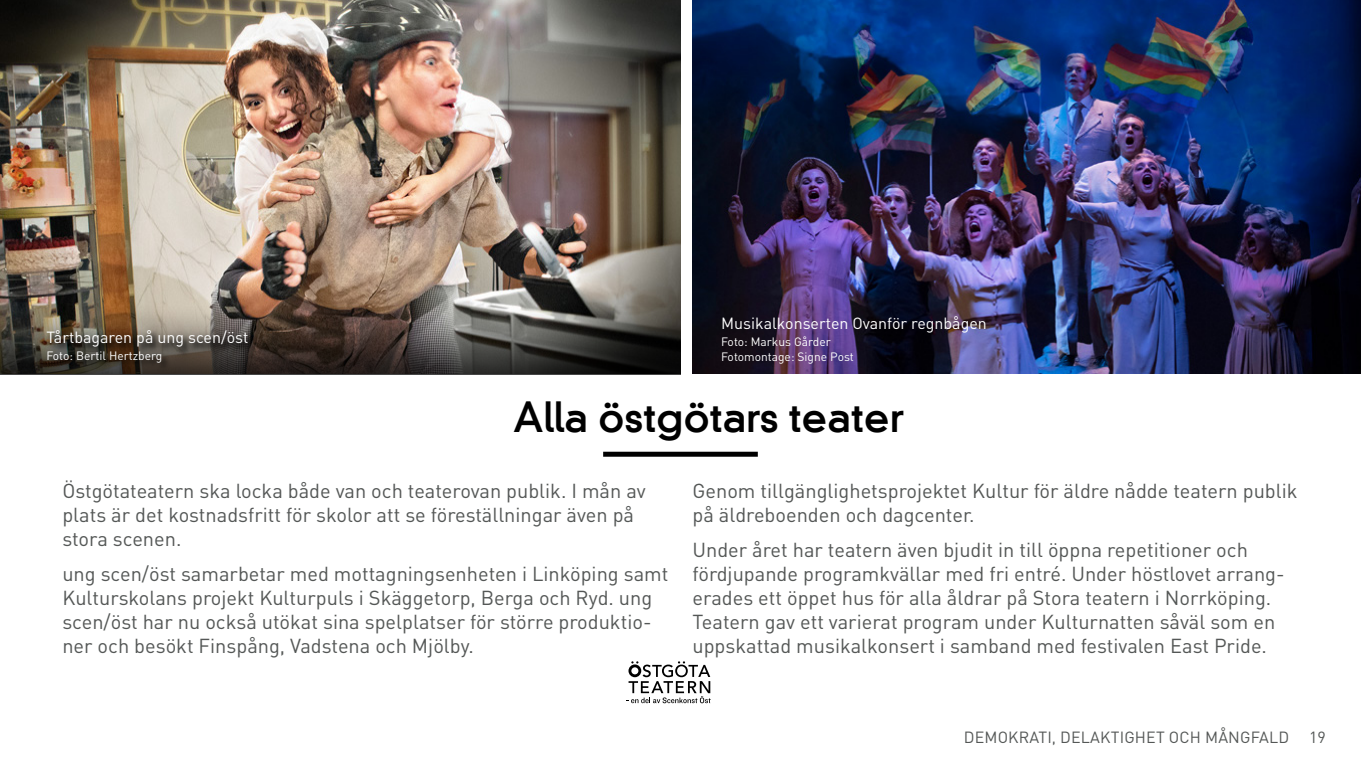
<style>
.page{position:relative;width:1361px;height:766px;background:#fff}
.page>*{position:absolute;margin:0;border:0;box-sizing:border-box;transform-origin:0 0}
.t1{font:700 40px "DIN Neuzeit Grotesk Pro";color:#000}
.t2{font:20px/24px "DIN Pro";color:#545756}
.t3{font:16px "DIN Pro";color:#fff}
.t4{font:16px "DIN Pro";letter-spacing:.01em;color:#545756}
.t5{font:12px/15.4px "DIN Pro";color:#fff}
</style>
<div class="page">
<img style="left:1px;top:0;width:679px;height:254px">
<img style="left:0;top:254px;width:680px;height:120px">
<img style="left:692px;top:0;width:669px;height:374px">
<svg style="left:46px;top:362px;width:211px;height:9px;background:#332c25"></svg>
<svg style="left:41px;top:324px;width:220px;height:38px;background:#554b41"></svg>
<div style="left:603px;top:451px;width:155px;height:5px;background:#000"></div>
<svg style="left:626px;top:661px;width:85px;height:42px"></svg>
<img style="left:0;top:0;width:1px;height:373px">
<p class="t3" style="left:46px;top:326px;width:203px">Tårtbagaren på ung scen/öst</p>
<p class="t5" style="left:46px;top:347px;width:117px">Foto: Bertil Hertzberg</p>
<p class="t3" style="left:721px;top:312px;width:267px">Musikalkonserten Ovanför regnbågen</p>
<p class="t5" style="left:721px;top:333px;width:134px">Foto: Markus Gårder<br>Fotomontage: Signe Post</p>
<h1 class="t1" style="left:514px;top:392px;width:392px">Alla östgötars teater</h1>
<p class="t2" style="left:62px;top:477px;width:585px">Östgötateatern ska locka både van och teaterovan publik. I mån av plats är det kostnadsfritt för skolor att se föreställningar även på stora scenen.</p>
<p class="t2" style="left:62px;top:560px;width:607px">ung scen/öst samarbetar med mottagningsenheten i Linköping samt Kulturskolans projekt Kulturpuls i Skäggetorp, Berga och Ryd. ung scen/öst har nu också utökat sina spelplatser för större produktio&shy;ner och besökt Finspång, Vadstena och Mjölby.</p>
<p class="t2" style="left:692px;top:477px;width:606px">Genom tillgänglighetsprojektet Kultur för äldre nådde teatern publik på äldreboenden och dagcenter.</p>
<p class="t2" style="left:692px;top:536px;width:593px">Under året har teatern även bjudit in till öppna repetitioner och fördjupande programkvällar med fri entré. Under höstlovet arrang&shy;erades ett öppet hus för alla åldrar på Stora teatern i Norrköping.<br>Teatern gav ett varierat program under Kulturnatten såväl som en uppskattad musikalkonsert i samband med festivalen East Pride.</p>
<p class="t4" style="left:964px;top:726px;width:327px">DEMOKRATI, DELAKTIGHET OCH MÅNGFALD</p>
<p class="t4" style="left:1309px;top:726px;width:18px">19</p>
</div>
